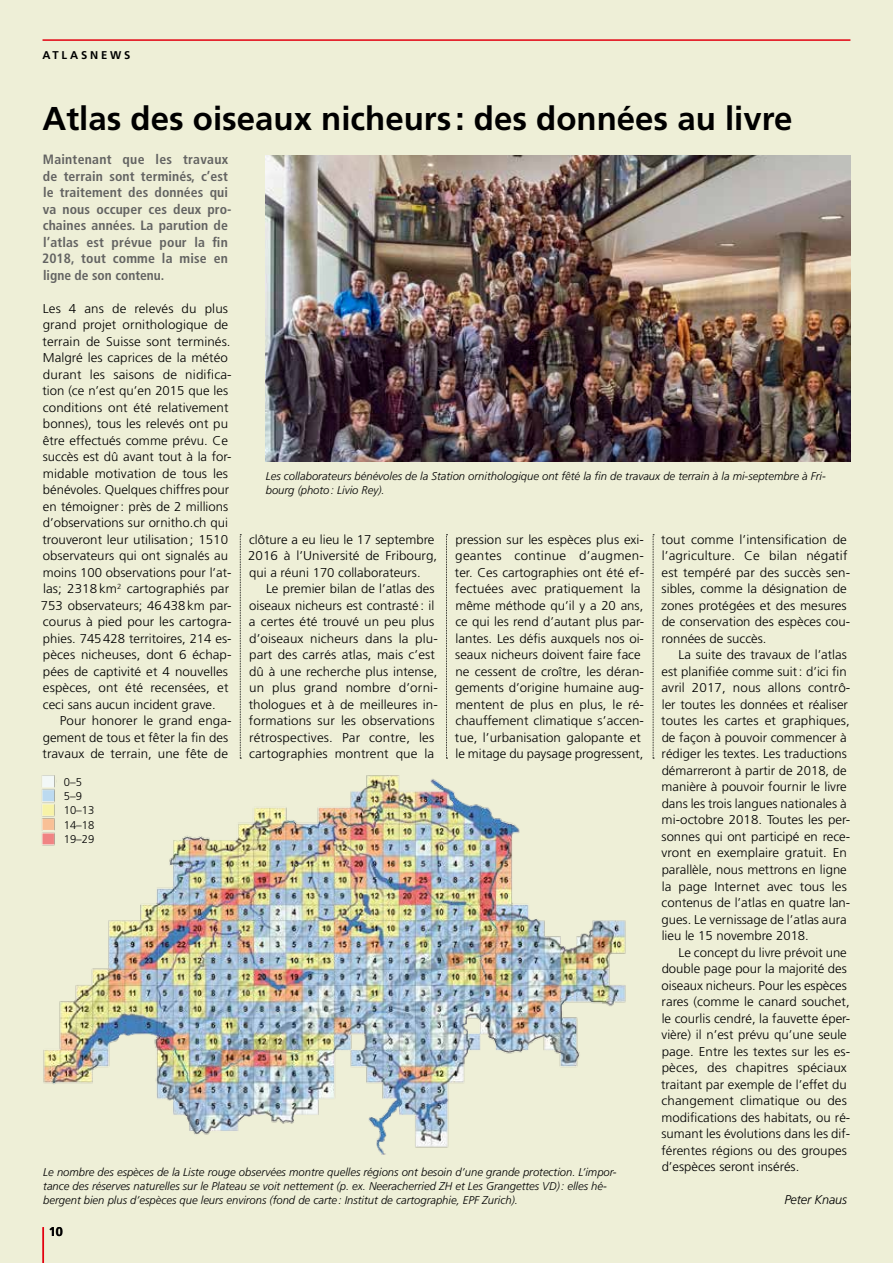
<style>
.page{position:relative;width:893px;height:1263px;background:#eeefd7}
.page>*{position:absolute;margin:0;border:0;box-sizing:border-box;transform-origin:0 0}
.t1{font:700 33px "Frutiger";color:#000}
.t2{font:700 condensed 13.5px/16.5px "Frutiger";letter-spacing:.005em;color:#636362}
.t3{font:300 12.75px/16.5px "Frutiger";color:#000}
.t4{font:300 12.75px/16.5px "Frutiger";color:#000;scale:1.05 1}
.t5{font:300 12.75px/16.5px "Frutiger";color:#000;scale:1.04 1}
.t6{font:italic 300 12.75px "Frutiger";letter-spacing:-.01em;color:#000}
.t7{font:700 12.75px "Frutiger";color:#000}
.t8{font:italic 300 11.25px/14.2px "Frutiger";color:#000}
.t9{font:300 11.25px/14.2px "Frutiger";color:#000}
.t10{font:700 11.25px "Frutiger";letter-spacing:.25em;color:#000}
</style>
<div class="page">
<hr style="left:43px;top:39px;width:807px;height:2px;background:#e3000f">
<hr style="left:43px;top:1227px;width:1px;height:36px;background:#e3000f">
<img style="left:266px;top:155px;width:584px;height:306px">
<img style="left:43px;top:775px;width:583px;height:379px">
<img style="left:42px;top:775px;width:15px;height:91px">
<svg style="left:240px;top:534px;width:1px;height:225px"></svg>
<svg style="left:446px;top:534px;width:1px;height:225px"></svg>
<svg style="left:653px;top:534px;width:1px;height:225px"></svg>
<p class="t10" style="left:43px;top:49px;width:89px">ATLASNEWS</p>
<h1 class="t1" style="left:43px;top:99px;width:751px">Atlas des oiseaux nicheurs : des données au livre</h1>
<p class="t2" style="left:42px;top:151px;width:191px">Maintenant que les travaux de terrain sont terminés, c’est le traitement des données qui va nous occuper ces deux pro&shy;chaines années. La parution de l’atlas est prévue pour la fin<br>2018, tout comme la mise en ligne de son contenu.</p>
<p class="t4" style="left:41px;top:300px;width:183px">Les 4 ans de relevés du plus grand projet ornithologique de terrain de Suisse sont terminés.<br>Malgré les caprices de la météo durant les saisons de nidifica&shy;tion (ce n’est qu’en 2015 que les conditions ont été relativement bonnes), tous les relevés ont pu être effectués comme prévu. Ce succès est dû avant tout à la for&shy;midable motivation de tous les bénévoles. Quelques chiffres pour en témoigner: près de 2 millions d’observations sur ornitho.ch qui trouveront leur utilisation; 1510 observateurs qui ont signalés au moins 100 observations pour l’at&shy;las; 2318km<sup>2</sup> cartographiés par<br>753 observateurs; 46438km par&shy;courus à pied pour les cartogra&shy;phies. 745428 territoires, 214 es&shy;pèces nicheuses, dont 6 échap&shy;pées de captivité et 4 nouvelles espèces, ont été recensées, et ceci sans aucun incident grave.</p>
<p class="t4" style="left:43px;top:713px;width:182px;text-indent:17px">Pour honorer le grand enga&shy;gement de tous et fêter la fin des travaux de terrain, une fête de</p>
<p class="t8" style="left:266px;top:469px;width:562px">Les collaborateurs bénévoles de la Station ornithologique ont fêté la fin de travaux de terrain à la mi-septembre à Fri&shy;bourg (photo: Livio Rey).</p>
<p class="t5" style="left:455px;top:531px;width:183px">pression sur les espèces plus exi&shy;geantes continue d’augmen&shy;ter. Ces cartographies ont été ef&shy;fectuées avec pratiquement la même méthode qu’il y a 20 ans, ce qui les rend d’autant plus par&shy;lantes. Les défis auxquels nos oi&shy;seaux nicheurs doivent faire face ne cessent de croître, les déran&shy;gements d’origine humaine aug&shy;mentent de plus en plus, le ré&shy;chauffement climatique s’accen&shy;tue, l’urbanisation galopante et le mitage du paysage progressent,</p>
<p class="t4" style="left:661px;top:531px;width:182px">tout comme l’intensification de l’agriculture. Ce bilan négatif est tempéré par des succès sen&shy;sibles, comme la désignation de zones protégées et des mesures de conservation des espèces cou&shy;ronnées de succès.</p>
<p class="t3" style="left:248px;top:531px;width:191px">clôture a eu lieu le 17 septembre<br>2016 à l’Université de Fribourg, qui a réuni 170 collaborateurs.</p>
<p class="t3" style="left:249px;top:581px;width:191px;text-indent:17px">Le premier bilan de l’atlas des oiseaux nicheurs est contrasté: il a certes été trouvé un peu plus d’oiseaux nicheurs dans la plu&shy;part des carrés atlas, mais c’est dû à une recherche plus intense, un plus grand nombre d’orni&shy;thologues et à de meilleures in&shy;formations sur les observations rétrospectives. Par contre, les cartographies montrent que la</p>
<p class="t3" style="left:661px;top:647px;width:191px;text-indent:17px">La suite des travaux de l’atlas est planifiée comme suit: d’ici fin avril 2017, nous allons contrô&shy;ler toutes les données et réaliser toutes les cartes et graphiques, de façon à pouvoir commencer à rédiger les textes. Les traductions démarreront à partir de 2018, de manière à pouvoir fournir le livre dans les trois langues nationales à mi-octobre 2018. Toutes les per&shy;sonnes qui ont participé en rece&shy;vront en exemplaire gratuit. En parallèle, nous mettrons en ligne la page Internet avec tous les contenus de l’atlas en quatre lan&shy;gues. Le vernissage de l’atlas aura lieu le 15 novembre 2018.</p>
<p class="t3" style="left:661px;top:944px;width:191px;text-indent:17px">Le concept du livre prévoit une double page pour la majorité des oiseaux nicheurs. Pour les espèces rares (comme le canard souchet, le courlis cendré, la fauvette éper&shy;vière) il n’est prévu qu’une seule page. Entre les textes sur les es&shy;pèces, des chapitres spéciaux traitant par exemple de l’effet du changement climatique ou des modifications des habitats, ou ré&shy;sumant les évolutions dans les dif&shy;férentes régions ou des groupes d’espèces seront insérés.</p>
<p class="t6" style="left:784px;top:1192px;width:64px">Peter Knaus</p>
<p class="t9" style="left:64px;top:775px;width:32px">0–5<br>5–9<br>10–13<br>14–18<br>19–29</p>
<p class="t8" style="left:43px;top:1164px;width:575px">Le nombre des espèces de la Liste rouge observées montre quelles régions ont besoin d’une grande protection. L’impor&shy;tance des réserves naturelles sur le Plateau se voit nettement (p. ex. Neeracherried ZH et Les Grangettes VD): elles hé&shy;bergent bien plus d’espèces que leurs environs (fond de carte : Institut de cartographie, EPF Zurich).</p>
<p class="t7" style="left:49px;top:1224px;width:16px">10</p>
</div>
